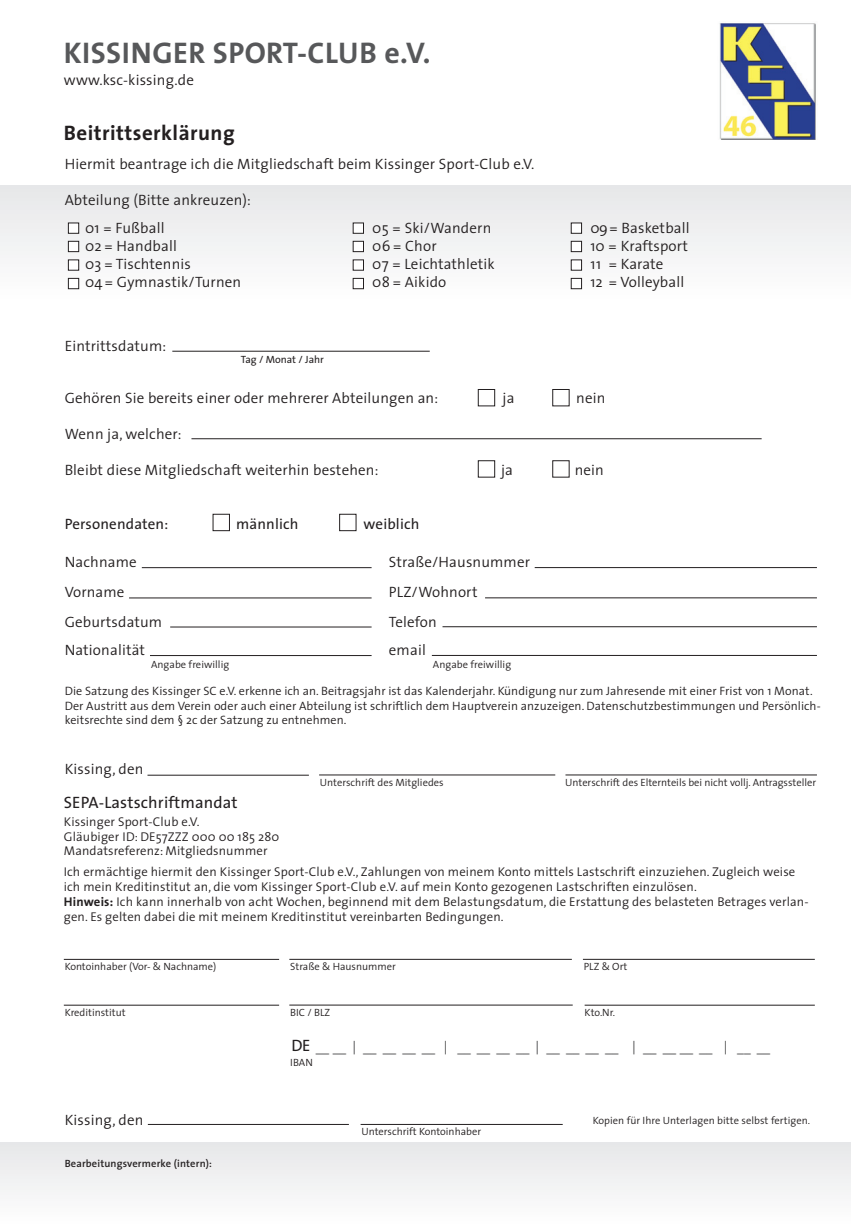
<style>
.page{position:relative;width:851px;height:1225px;background:#fff}
.page>*{position:absolute;margin:0;border:0;box-sizing:border-box;transform-origin:0 0}
.t1{font:700 30px "The Sans";letter-spacing:.015em;color:#57585a}
.t2{font:700 21px "The Sans";letter-spacing:.02em;color:#231f20}
.t3{font:16.5px "The Sans";letter-spacing:.01em;color:#231f20}
.t4{font:300 15px/18px "The Sans";letter-spacing:.01em;color:#231f20}
.t5{font:15px "The Sans";letter-spacing:.01em;color:#231f20}
.t6{font:300 13.5px "The Sans";color:#3e3e3f}
.t7{font:300 12.75px/14.9px "The Sans";letter-spacing:.01em;color:#231f20}
.t8{font:300 12.15px/14.7px "The Sans";letter-spacing:.005em;color:#231f20}
.t9{font:300 10.5px "The Sans";color:#231f20}
.t10{font:600 10.5px "The Sans";letter-spacing:.015em;color:#231f20}
.t11{font:10.5px "The Sans";color:#231f20}
.s1{font-weight:700}
.s2{font-weight:400;font-size:16.5px;color:#231f20}
</style>
<div class="page">
<div style="left:0;top:185px;width:850px;height:115px;background:#f1f2f3"></div>
<div style="left:0;top:1142px;width:850px;height:83px;background:#f2f3f4"></div>
<img style="left:719px;top:23px;width:97px;height:117px">
<hr style="left:172px;top:351px;width:257px;height:1px;background:#231f20">
<div style="left:68px;top:223px;width:11px;height:10px;background:#fff"></div>
<div style="left:68px;top:223px;width:11px;height:11px;border:1px solid #231f20"></div>
<div style="left:68px;top:241px;width:11px;height:11px;background:#fff"></div>
<div style="left:68px;top:241px;width:11px;height:11px;border:1px solid #231f20"></div>
<div style="left:68px;top:260px;width:11px;height:10px;background:#fff"></div>
<div style="left:68px;top:259px;width:11px;height:11px;border:1px solid #231f20"></div>
<div style="left:68px;top:278px;width:11px;height:11px;background:#fff"></div>
<div style="left:68px;top:278px;width:11px;height:11px;border:1px solid #231f20"></div>
<div style="left:353px;top:223px;width:10px;height:10px;background:#fff"></div>
<div style="left:353px;top:223px;width:11px;height:11px;border:1px solid #231f20"></div>
<div style="left:353px;top:241px;width:10px;height:11px;background:#fff"></div>
<div style="left:353px;top:241px;width:11px;height:11px;border:1px solid #231f20"></div>
<div style="left:353px;top:260px;width:10px;height:10px;background:#fff"></div>
<div style="left:353px;top:259px;width:11px;height:11px;border:1px solid #231f20"></div>
<div style="left:353px;top:278px;width:10px;height:11px;background:#fff"></div>
<div style="left:353px;top:278px;width:11px;height:11px;border:1px solid #231f20"></div>
<div style="left:571px;top:223px;width:10px;height:10px;background:#fff"></div>
<div style="left:571px;top:223px;width:10px;height:11px;border:1px solid #231f20"></div>
<div style="left:571px;top:241px;width:10px;height:11px;background:#fff"></div>
<div style="left:571px;top:241px;width:10px;height:11px;border:1px solid #231f20"></div>
<div style="left:571px;top:260px;width:10px;height:10px;background:#fff"></div>
<div style="left:571px;top:278px;width:10px;height:11px;background:#fff"></div>
<div style="left:571px;top:278px;width:10px;height:11px;border:1px solid #231f20"></div>
<div style="left:478px;top:389px;width:17px;height:17px;border:1px solid #231f20"></div>
<div style="left:478px;top:460px;width:17px;height:17px;border:1px solid #231f20"></div>
<div style="left:552px;top:389px;width:17px;height:17px;border:1px solid #231f20"></div>
<div style="left:552px;top:460px;width:17px;height:17px;border:1px solid #231f20"></div>
<hr style="left:191px;top:438px;width:570px;height:1px;background:#231f20">
<hr style="left:534px;top:567px;width:282px;height:1px;background:#231f20">
<hr style="left:142px;top:567px;width:229px;height:1px;background:#231f20">
<hr style="left:170px;top:626px;width:201px;height:1px;background:#231f20">
<hr style="left:147px;top:775px;width:162px;height:1px;background:#231f20">
<hr style="left:442px;top:626px;width:374px;height:1px;background:#231f20">
<hr style="left:432px;top:655px;width:384px;height:1px;background:#231f20">
<hr style="left:150px;top:655px;width:221px;height:1px;background:#231f20">
<hr style="left:319px;top:774px;width:236px;height:1px;background:#231f20">
<hr style="left:565px;top:774px;width:251px;height:1px;background:#231f20">
<hr style="left:485px;top:597px;width:331px;height:1px;background:#231f20">
<hr style="left:129px;top:597px;width:242px;height:1px;background:#231f20">
<div style="left:213px;top:514px;width:17px;height:17px;border:1px solid #231f20"></div>
<div style="left:339px;top:514px;width:17px;height:17px;border:1px solid #231f20"></div>
<hr style="left:64px;top:959px;width:215px;height:1px;background:#231f20">
<hr style="left:64px;top:1005px;width:215px;height:1px;background:#231f20">
<hr style="left:289px;top:1004px;width:283px;height:1px;background:#231f20">
<hr style="left:584px;top:1005px;width:230px;height:1px;background:#231f20">
<hr style="left:289px;top:959px;width:282px;height:1px;background:#231f20">
<hr style="left:583px;top:959px;width:231px;height:1px;background:#231f20">
<hr style="left:148px;top:1124px;width:201px;height:1px;background:#231f20">
<hr style="left:360px;top:1124px;width:202px;height:1px;background:#231f20">
<h1 class="t1" style="left:64px;top:33px;width:368px">KISSINGER SPORT-CLUB e.V.</h1>
<p class="t4" style="left:64px;top:71px;width:132px">www.ksc-kissing.de</p>
<h2 class="t2" style="left:64px;top:120px;width:172px">Beitrittserklärung</h2>
<p class="t4" style="left:65px;top:155px;width:471px">Hiermit beantrage ich die Mitgliedschaft beim Kissinger Sport-Club e.V.</p>
<p class="t4" style="left:65px;top:191px;width:188px">Abteilung (Bitte ankreuzen):</p>
<p class="t4" style="left:85px;top:219px;width:158px">01 = Fußball<br>02 = Handball<br>03 = Tischtennis<br>04 = Gymnastik/Turnen</p>
<p class="t4" style="left:372px;top:219px;width:124px">05 = Ski/Wandern<br>06 = Chor<br>07 = Leichtathletik<br>08 = Aikido</p>
<p class="t4" style="left:590px;top:219px;width:101px">09 = Basketball<br>10 = Kraftsport<br>11 = Karate<br>12 = Volleyball</p>
<p class="t4" style="left:65px;top:336px;width:103px">Eintrittsdatum:</p>
<p class="t11" style="left:241px;top:352px;width:84px">Tag / Monat / Jahr</p>
<p class="t4" style="left:65px;top:389px;width:375px">Gehören Sie bereits einer oder mehrerer Abteilungen an:</p>
<p class="t4" style="left:502px;top:389px;width:13px">ja</p>
<p class="t4" style="left:576px;top:389px;width:31px">nein</p>
<p class="t4" style="left:65px;top:425px;width:118px">Wenn ja, welcher:</p>
<p class="t4" style="left:65px;top:461px;width:315px">Bleibt diese Mitgliedschaft weiterhin bestehen:</p>
<p class="t4" style="left:501px;top:461px;width:13px">ja</p>
<p class="t4" style="left:574px;top:461px;width:31px">nein</p>
<p class="t5" style="left:65px;top:514px;width:105px">Personendaten:</p>
<p class="t5" style="left:236px;top:514px;width:64px">männlich</p>
<p class="t5" style="left:363px;top:514px;width:57px">weiblich</p>
<p class="t4" style="left:65px;top:553px;width:74px">Nachname</p>
<p class="t4" style="left:389px;top:553px;width:143px">Straße/Hausnummer</p>
<p class="t4" style="left:65px;top:583px;width:61px">Vorname</p>
<p class="t4" style="left:389px;top:583px;width:90px">PLZ/Wohnort</p>
<p class="t4" style="left:65px;top:613px;width:99px">Geburtsdatum</p>
<p class="t4" style="left:389px;top:613px;width:49px">Telefon</p>
<p class="t4" style="left:65px;top:641px;width:82px">Nationalität</p>
<p class="t4" style="left:389px;top:641px;width:38px">email</p>
<p class="t8" style="left:65px;top:683px;width:757px">Die Satzung des Kissinger SC e.V. erkenne ich an. Beitragsjahr ist das Kalenderjahr. Kündigung nur zum Jahresende mit einer Frist von 1 Monat.<br>Der Austritt aus dem Verein oder auch einer Abteilung ist schriftlich dem Hauptverein anzuzeigen. Datenschutzbestimmungen und Persönlich&shy;keitsrechte sind dem § 2c der Satzung zu entnehmen.</p>
<p class="t4" style="left:65px;top:760px;width:80px">Kissing, den</p>
<p class="t9" style="left:151px;top:658px;width:80px">Angabe freiwillig</p>
<p class="t9" style="left:433px;top:658px;width:80px">Angabe freiwillig</p>
<p class="t9" style="left:320px;top:776px;width:125px">Unterschrift des Mitgliedes</p>
<p class="t9" style="left:565px;top:776px;width:252px">Unterschrift des Elternteils bei nicht vollj. Antragssteller</p>
<p class="t3" style="left:64px;top:791px;width:175px">SEPA-Lastschriftmandat</p>
<p class="t7" style="left:64px;top:814px;width:217px">Kissinger Sport-Club e.V.<br>Gläubiger ID: DE57ZZZ 000 00 185 280<br>Mandatsreferenz: Mitgliedsnummer</p>
<p class="t7" style="left:64px;top:864px;width:746px">Ich ermächtige hiermit den Kissinger Sport-Club e.V., Zahlungen von meinem Konto mittels Lastschrift einzuziehen. Zugleich weise ich mein Kreditinstitut an, die vom Kissinger Sport-Club e.V. auf mein Konto gezogenen Lastschriften einzulösen.<br><span class="s1">Hinweis:</span> Ich kann innerhalb von acht Wochen, beginnend mit dem Belastungsdatum, die Erstattung des belasteten Betrages verlan&shy;gen. Es gelten dabei die mit meinem Kreditinstitut vereinbarten Bedingungen.</p>
<p class="t9" style="left:65px;top:960px;width:153px">Kontoinhaber (Vor- &amp; Nachname)</p>
<p class="t9" style="left:65px;top:1006px;width:63px">Kreditinstitut</p>
<p class="t4" style="left:65px;top:1110px;width:80px">Kissing, den</p>
<p class="t10" style="left:65px;top:1156px;width:149px">Bearbeitungsvermerke (intern):</p>
<p class="t9" style="left:290px;top:960px;width:107px">Straße &amp; Hausnummer</p>
<p class="t9" style="left:583px;top:960px;width:45px">PLZ &amp; Ort</p>
<p class="t9" style="left:290px;top:1006px;width:42px">BIC / BLZ</p>
<p class="t9" style="left:584px;top:1006px;width:32px">Kto.Nr.</p>
<p class="t6" style="left:291px;top:1038px;width:480px"><span class="s2">DE</span> _ _ _ _ | _ _ _ _ _ _ _ _ | _ _ _ _ _ _ _ _ | _ _ _ _ _ _ _ _ | _ _ _ _ _ _ _ _ | _ _ _ _</p>
<p class="t9" style="left:290px;top:1056px;width:24px">IBAN</p>
<p class="t9" style="left:361px;top:1125px;width:121px">Unterschrift Kontoinhaber</p>
<p class="t9" style="left:592px;top:1114px;width:219px">Kopien für Ihre Unterlagen bitte selbst fertigen.</p>
</div>
